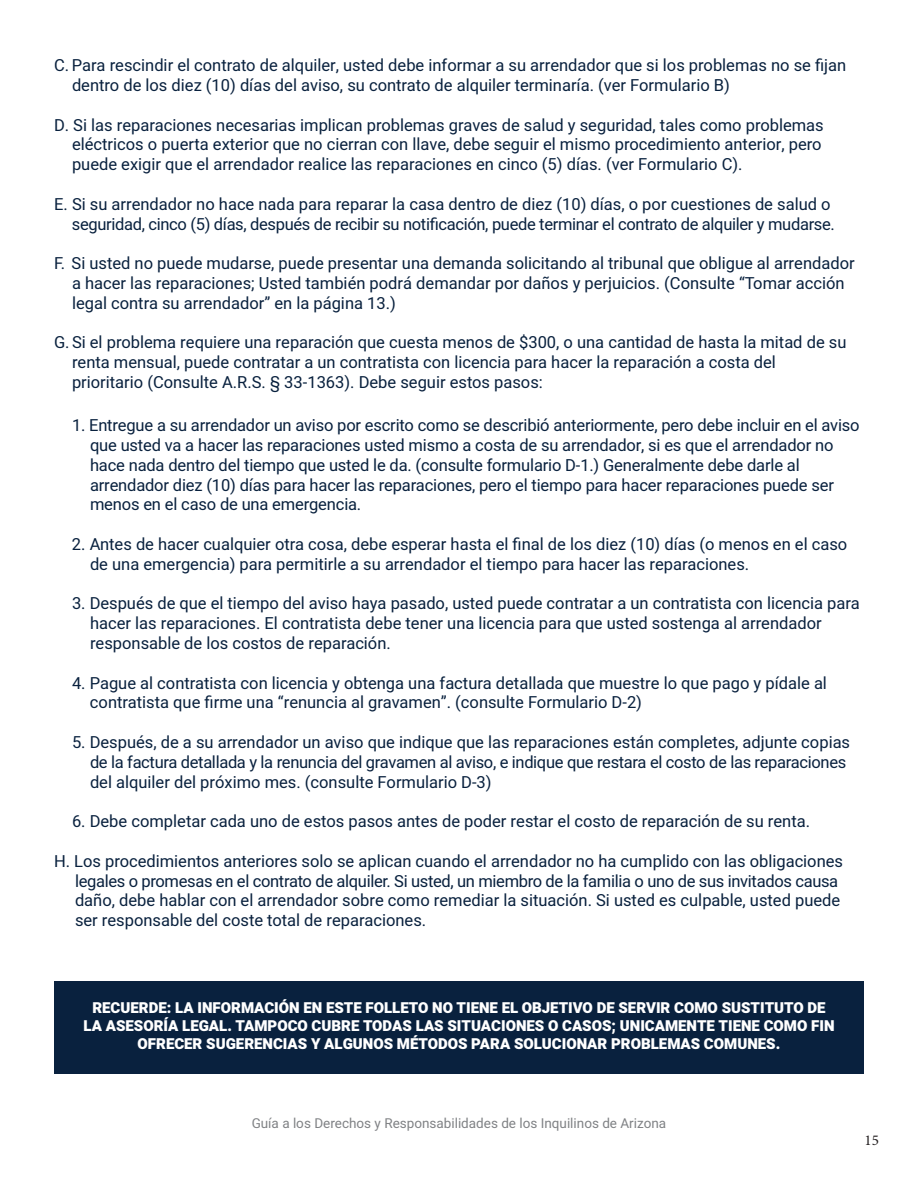
<style>
.page{position:relative;width:918px;height:1188px;background:#fff}
.page>*{position:absolute;margin:0;border:0;box-sizing:border-box;transform-origin:0 0}
.t1{font:16.5px/19.8px "Heebo";color:#09213e}
.t2{font:16.5px/19.8px "Heebo";letter-spacing:-.02em;color:#09213e;text-align:right}
.t3{font:900 15px/18px "Heebo";color:#fff;text-align:center}
.t4{font:15px "Minion Pro";color:#231f20}
.t5{font:13.5px "Heebo";color:#808285}
</style>
<div class="page">
<div style="left:54px;top:981px;width:810px;height:93px;background:#09213e"></div>
<p class="t1" style="left:72px;top:56px;width:776px;text-indent:-18px">C. Para rescindir el contrato de alquiler, usted debe informar a su arrendador que si los problemas no se fijan dentro de los diez (10) días del aviso, su contrato de alquiler terminaría. (ver Formulario B)</p>
<p class="t1" style="left:54px;top:115px;width:771px">D. Si las reparaciones necesarias implican problemas graves de salud y seguridad, tales como problemas</p>
<p class="t1" style="left:72px;top:135px;width:751px">eléctricos o puerta exterior que no cierran con llave, debe seguir el mismo procedimiento anterior, pero puede exigir que el arrendador realice las reparaciones en cinco (5) días. (ver Formulario C).</p>
<p class="t2" style="left:54px;top:194px;width:782px">E. Si su arrendador no hace nada para reparar la casa dentro de diez (10) días, o por cuestiones de salud o seguridad, cinco (5) días, después de recibir su notificación, puede terminar el contrato de alquiler y mudarse.</p>
<p class="t1" style="left:72px;top:254px;width:784px;text-indent:-18px">F. Si usted no puede mudarse, puede presentar una demanda solicitando al tribunal que obligue al arrendador a hacer las reparaciones; Usted también podrá demandar por daños y perjuicios. (Consulte “Tomar acción legal contra su arrendador” en la página 13.)</p>
<p class="t1" style="left:72px;top:333px;width:776px;text-indent:-18px">G.Si el problema requiere una reparación que cuesta menos de $300, o una cantidad de hasta la mitad de su renta mensual, puede contratar a un contratista con licencia para hacer la reparación a costa del</p>
<p class="t1" style="left:72px;top:372px;width:472px">prioritario (Consulte A.R.S. § 33-1363). Debe seguir estos pasos:</p>
<p class="t1" style="left:90px;top:416px;width:771px;text-indent:-18px">1. Entregue a su arrendador un aviso por escrito como se describió anteriormente, pero debe incluir en el aviso que usted va a hacer las reparaciones usted mismo a costa de su arrendador, si es que el arrendador no hace nada dentro del tiempo que usted le da. (consulte formulario D-1.) Generalmente debe darle al</p>
<p class="t1" style="left:90px;top:475px;width:745px">arrendador diez (10) días para hacer las reparaciones, pero el tiempo para hacer reparaciones puede ser</p>
<p class="t1" style="left:90px;top:495px;width:273px">menos en el caso de una emergencia.</p>
<p class="t1" style="left:90px;top:534px;width:759px;text-indent:-18px">2. Antes de hacer cualquier otra cosa, debe esperar hasta el final de los diez (10) días (o menos en el caso de una emergencia) para permitirle a su arrendador el tiempo para hacer las reparaciones.</p>
<p class="t1" style="left:90px;top:594px;width:771px;text-indent:-18px">3. Después de que el tiempo del aviso haya pasado, usted puede contratar a un contratista con licencia para hacer las reparaciones. El contratista debe tener una licencia para que usted sostenga al arrendador</p>
<p class="t1" style="left:90px;top:633px;width:302px">responsable de los costos de reparación.</p>
<p class="t1" style="left:90px;top:673px;width:739px;text-indent:-18px">4. Pague al contratista con licencia y obtenga una factura detallada que muestre lo que pago y pídale al contratista que firme una “renuncia al gravamen”. (consulte Formulario D-2)</p>
<p class="t1" style="left:90px;top:732px;width:762px;text-indent:-18px">5. Después, de a su arrendador un aviso que indique que las reparaciones están completes, adjunte copias de la factura detallada y la renuncia del gravamen al aviso, e indique que restara el costo de las reparaciones del alquiler del próximo mes. (consulte Formulario D-3)</p>
<p class="t1" style="left:72px;top:812px;width:740px">6. Debe completar cada uno de estos pasos antes de poder restar el costo de reparación de su renta.</p>
<p class="t1" style="left:75px;top:851px;width:770px;text-indent:-21px">H. Los procedimientos anteriores solo se aplican cuando el arrendador no ha cumplido con las obligaciones legales o promesas en el contrato de alquiler. Si usted, un miembro de la familia o uno de sus invitados causa daño, debe hablar con el arrendador sobre como remediar la situación. Si usted es culpable, usted puede ser responsable del coste total de reparaciones.</p>
<p class="t3" style="left:83px;top:999px;width:753px">RECUERDE: LA INFORMACIÓN EN ESTE FOLLETO NO TIENE EL OBJETIVO DE SERVIR COMO SUSTITUTO DE<br>LA ASESORÍA LEGAL. TAMPOCO CUBRE TODAS LAS SITUACIONES O CASOS; UNICAMENTE TIENE COMO FIN<br>OFRECER SUGERENCIAS Y ALGUNOS MÉTODOS PARA SOLUCIONAR PROBLEMAS COMUNES.</p>
<p class="t5" style="left:252px;top:1114px;width:416px">Guía a los Derechos y Responsabilidades de los Inquilinos de Arizona</p>
<p class="t4" style="left:865px;top:1130px;width:16px">15</p>
</div>
